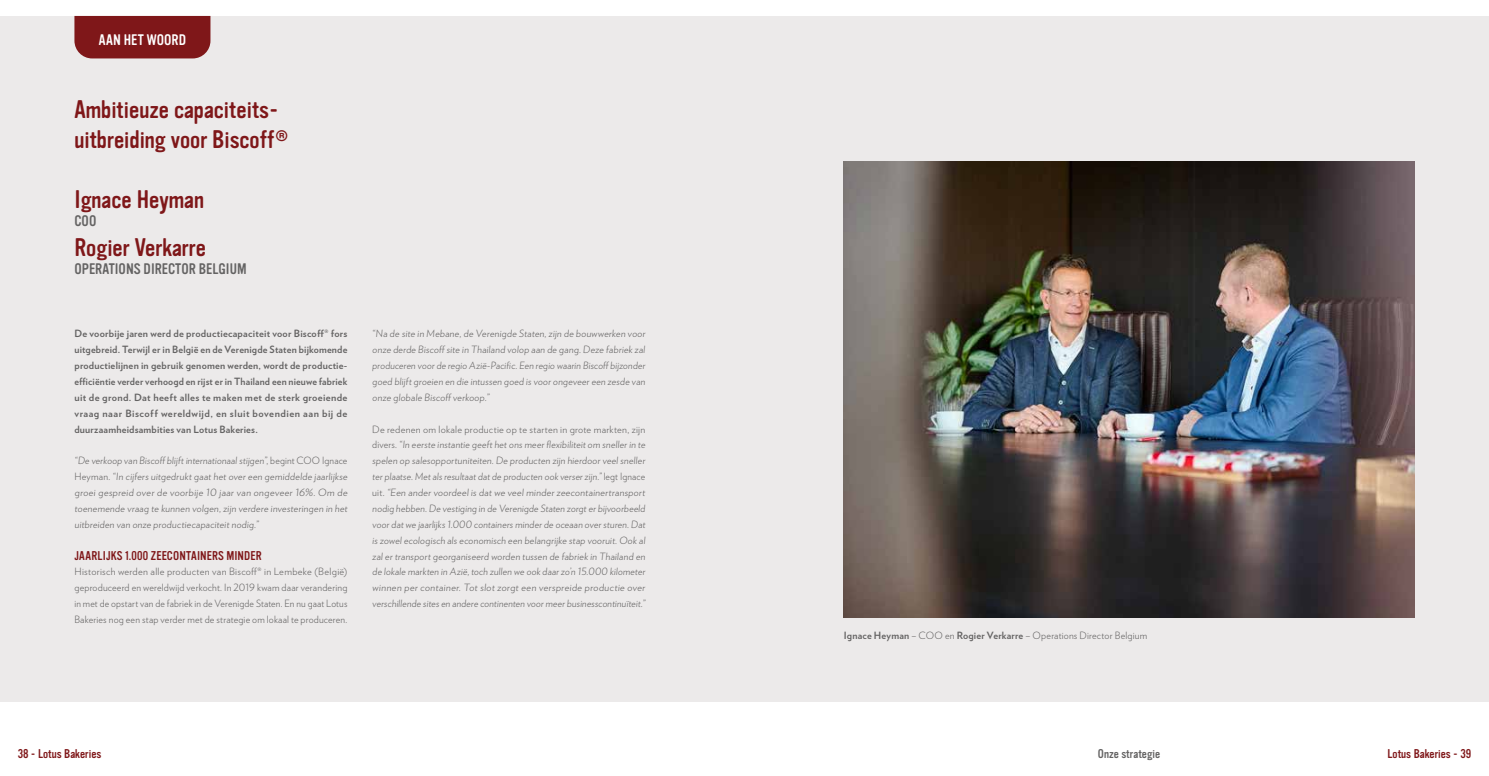
<style>
.page{position:relative;width:1489px;height:776px;background:#fff}
.page>*{position:absolute;margin:0;border:0;box-sizing:border-box;transform-origin:0 0}
.t1{font:25px/30px "Vinyl OT";color:#7f1719}
.t2{font:15px "Vinyl OT";color:#646363}
.t3{font:15px "Vinyl OT";letter-spacing:.005em;color:#fff}
.t4{font:12.5px "Vinyl OT";color:#7f1719}
.t5{font:12.5px "Vinyl OT";color:#646363}
.t6{font:300 10px/15.9px "Verlag";letter-spacing:.02em;color:#646363}
.t7{font:700 10px/15.9px "Verlag";letter-spacing:.02em;color:#646363;text-align:justify}
.s1{font-style:italic}
.s2{font-weight:700}
</style>
<div class="page">
<div style="left:0;top:16px;width:1488px;height:686px;background:#eceaea"></div>
<div style="left:74px;top:16px;width:136px;height:42px;background:#7f1719"></div>
<img style="left:843px;top:162px;width:571px;height:455px">
<h2 class="t3" style="left:99px;top:32px;width:89px">AAN HET WOORD</h2>
<h1 class="t1" style="left:74px;top:95px;width:215px">Ambitieuze capaciteits&shy;uitbreiding voor Biscoff®</h1>
<h1 class="t1" style="left:74px;top:185px;width:131px">Ignace Heyman</h1>
<h2 class="t2" style="left:74px;top:212px;width:23px">COO</h2>
<h1 class="t1" style="left:74px;top:233px;width:133px">Rogier Verkarre</h1>
<h2 class="t2" style="left:74px;top:260px;width:174px">OPERATIONS DIRECTOR BELGIUM</h2>
<p class="t7" style="left:74px;top:325px;width:274px">De voorbije jaren werd de productiecapaciteit voor Biscoff® fors uitgebreid. Terwijl er in België en de Verenigde Staten bijkomende productielijnen in gebruik genomen werden, wordt de productie&shy;efficiëntie verder verhoogd en rijst er in Thailand een nieuwe fabriek uit de grond. Dat heeft alles te maken met de sterk groeiende vraag naar Biscoff wereldwijd, en sluit bovendien aan bij de duurzaamheidsambities van Lotus Bakeries.</p>
<p class="t6" style="left:74px;top:452px;width:276px">“De verkoop van Biscoff blijft internationaalstijgen”, begint COO Ignace Heyman. “In cijfers uitgedrukt gaat het over een gemiddelde jaarlijkse groei gespreid over de voorbije 10 jaar van ongeveer 16%. Om de toenemende vraag te kunnen volgen, zijn verdere investeringen in het uitbreiden van onze productiecapaciteit nodig.”</p>
<p class="t4" style="left:74px;top:548px;width:189px">JAARLIJKS 1.000 ZEECONTAINERS MINDER</p>
<p class="t6" style="left:74px;top:563px;width:274px;text-align:justify">Historisch werden alle producten van Biscoff® in Lembeke (België) geproduceerd en wereldwijd verkocht. In 2019 kwam daar verandering in met de opstart van de fabriek in de Verenigde Staten. En nu gaat Lotus Bakeries nog een stap verder met de strategie om lokaal te produceren.</p>
<p class="t6" style="left:372px;top:325px;width:276px;text-align:justify">“Na de site in Mebane, de Verenigde Staten, zijn de bouwwerken voor onze derde Biscoff site in Thailand volop aan de gang. Deze fabriek zal produceren voorde regio Azië-Pacific.Een regio waarin Biscoff bijzonder goed blijft groeien en die intussen goed is voor ongeveer een zesde van onze globale Biscoff verkoop.”</p>
<p class="t6" style="left:372px;top:420px;width:276px">De redenen om lokale productie op te starten in grote markten, zijn divers . “In eerste instantie geeft het ons meer flexibiliteit om sneller in te spelen op salesopportuniteiten. De producten zijn hierdoor veel sneller terplaatse.Met als resultaat dat de producten ook verserzijn.” legt Ignace uit. <span class="s1">“</span>Een ander voordeel is dat we veel minder zeecontainertransport nodig hebben.De vestiging in de Verenigde Staten zorgt er bijvoorbeeld voor dat we jaarlijks 1.000 containers minder de oceaan over sturen.Dat is zowel ecologisch als economisch een belangrijke stap vooruit. Ook al zal er transport georganiseerd worden tussen de fabriek in Thailand en de lokale markten in Azië,toch zullen we ook daar zo’n 15.000 kilometer winnen per container. Tot slot zorgt een verspreide productie over verschillende sites en andere continenten voormeerbusinesscontinuïteit.”</p>
<p class="t6" style="left:843px;top:627px;width:305px"><span class="s2">Ignace Heyman</span> – COO en <span class="s2">Rogier Verkarre</span> – Operations Director Belgium</p>
<p class="t4" style="left:18px;top:747px;width:85px">38 - Lotus Bakeries</p>
<p class="t5" style="left:1097px;top:747px;width:64px">Onze strategie</p>
<p class="t4" style="left:1387px;top:747px;width:85px">Lotus Bakeries - 39</p>
</div>
